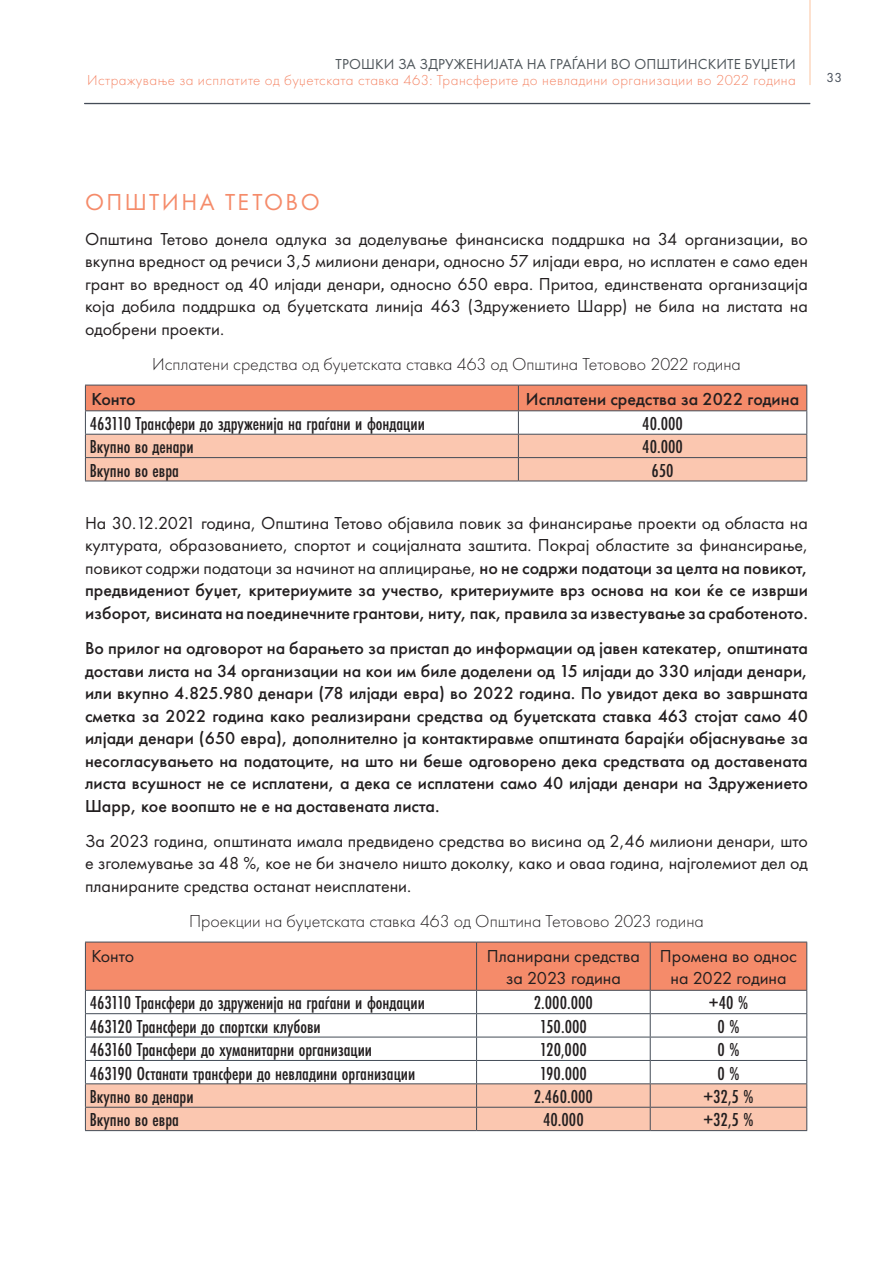
<style>
.page{position:relative;width:893px;height:1263px;background:#fff}
.page>*{position:absolute;margin:0;border:0;box-sizing:border-box;transform-origin:0 0}
.pod_naslovi{font:24px "Futura PT";letter-spacing:.1em;color:#f58b6a}
.t1{font:500 19.5px "Futura PT Cond";color:#231f20}
.t2{font:18px/22.5px "Futura PT";color:#231f20;text-align:justify}
.t3{font:500 18px/22.5px "Futura PT";color:#231f20;text-align:justify}
.t4{font:300 18px "Futura PT";color:#231f20}
.t5{font:300 15px "Futura PT";letter-spacing:.03em;color:#f58768}
.t6{font:15px "Futura PT";letter-spacing:.01em;color:#4e555a}
.t7{font:13.5px "Futura PT";color:#444c57}
.s1{font-family:"Cambria"}
.s2{font-weight:500}
</style>
<div class="page">
<hr style="left:809px;top:0;width:2px;height:85px;background:#fdd8c0">
<hr style="left:84px;top:103px;width:726px;height:1px;background:#444c57">
<hr style="left:85px;top:481px;width:433px;height:1px;background:#444c57">
<hr style="left:518px;top:481px;width:289px;height:1px;background:#444c57">
<svg style="left:85px;top:385px;width:722px;height:96px"></svg>
<hr style="left:85px;top:434px;width:433px;height:1px;background:#444c57">
<hr style="left:518px;top:434px;width:289px;height:1px;background:#444c57">
<svg style="left:85px;top:942px;width:722px;height:188px"></svg>
<hr style="left:85px;top:1107px;width:392px;height:1px;background:#444c57">
<hr style="left:477px;top:1107px;width:173px;height:1px;background:#444c57">
<hr style="left:650px;top:1107px;width:157px;height:1px;background:#444c57">
<hr style="left:85px;top:1130px;width:392px;height:1px;background:#444c57">
<hr style="left:477px;top:1130px;width:173px;height:1px;background:#444c57">
<hr style="left:650px;top:1130px;width:157px;height:1px;background:#444c57">
<p class="t6" style="left:336px;top:55px;width:462px">ТРОШКИ ЗА ЗДРУЖЕНИЈАТА НА ГРАЃАНИ ВО ОПШТИНСКИТЕ БУЏЕТИ</p>
<p class="t5" style="left:87px;top:72px;width:710px">Истражување за исплатите од буџетската ставка 463: Трансферите до невладини организации во 2022 година</p>
<p class="t7" style="left:826px;top:69px;width:17px">33</p>
<p class="pod_naslovi" style="left:85px;top:187px;width:236px">ОПШТИНА ТЕТОВО</p>
<p class="t2" style="left:85px;top:228px;width:724px">Општина Тетово донела одлука за доделување финансиска поддршка на 34 организации<span class="s1">,</span> во вкупна вредност од речиси 3,5 милиони денари<span class="s1">,</span> односно 57 илјади евра, но исплатен е само еден грант во вредност од 40 илјади денари<span class="s1">,</span> односно 650 евра. Притоа, единствената организација која добила поддршка од буџетската линија 463 (Здружението Шарр) не била на листата на одобрени проекти.</p>
<p class="t4" style="left:152px;top:354px;width:590px">Исплатени средства од буџетската ставка 463 од Општина Тетовово 2022 година</p>
<p class="t3" style="left:91px;top:388px;width:46px">Конто</p>
<p class="t3" style="left:526px;top:388px;width:275px">Исплатени средства за 2022 година</p>
<p class="t1" style="left:90px;top:412px;width:337px">463110 Трансфери до здруженија на граѓани и фондации</p>
<p class="t1" style="left:642px;top:412px;width:42px">40.000</p>
<p class="t1" style="left:90px;top:435px;width:105px">Вкупно во денари</p>
<p class="t1" style="left:642px;top:435px;width:42px">40.000</p>
<p class="t1" style="left:90px;top:459px;width:91px">Вкупно во евра</p>
<p class="t1" style="left:651px;top:459px;width:24px">650</p>
<p class="t2" style="left:85px;top:511px;width:724px">На 30.12.2021 година, Општина Тетово објавила повик за финансирање проекти од областа на културата, образованието, спортот и социјалната заштита. Покрај областите за финансирање, повикот содржи податоци за начинот на аплицирање, <span class="s2">но не содржи податоци за целта на повикот, предвидениот буџет, критериумите за учество, критериумите врз основа на кои ќе се изврши изборот, висината на поединечните грантови, ниту, пак, правила за известување за сработеното.</span></p>
<p class="t3" style="left:85px;top:637px;width:724px">Во прилог на одговорот на барањето за пристап до информации од јавен катекатер, општината достави листа на 34 организации на кои им биле доделени од 15 илјади до 330 илјади денари, или вкупно 4.825.980 денари (78 илјади евра) во 2022 година. По увидот дека во завршната сметка за 2022 година како реализирани средства од буџетската ставка 463 стојат само 40 илјади денари (650 евра), дополнително ја контактиравме општината барајќи објаснување за несогласувањето на податоците, на што ни беше одговорено дека средствата од доставената листа всушност не се исплатени, а дека се исплатени само 40 илјади денари на Здружението Шарр, кое воопшто не е на доставената листа.</p>
<p class="t2" style="left:85px;top:829px;width:724px">За 2023 година, општината имала предвидено средства во висина од 2,46 милиони денари, што е зголемување за 48 %, кое не би значело ништо доколку, како и оваа година, најголемиот дел од планираните средства останат неисплатени.</p>
<p class="t4" style="left:189px;top:911px;width:516px">Проекции на буџетската ставка 463 од Општина Тетовово 2023 година</p>
<p class="t2" style="left:91px;top:944px;width:44px">Конто</p>
<p class="t2" style="left:487px;top:944px;width:155px;text-align:center">Планирани средства за 2023 година</p>
<p class="t2" style="left:660px;top:944px;width:139px;text-align:center">Промена во однос на 2022 година</p>
<p class="t1" style="left:90px;top:991px;width:337px">463110 Трансфери до здруженија на граѓани и фондации</p>
<p class="t1" style="left:534px;top:991px;width:61px">2.000.000</p>
<p class="t1" style="left:709px;top:991px;width:41px">+40 %</p>
<p class="t1" style="left:90px;top:1015px;width:233px">463120 Трансфери до спортски клубови</p>
<p class="t1" style="left:540px;top:1015px;width:49px">150.000</p>
<p class="t1" style="left:717px;top:1015px;width:23px">0 %</p>
<p class="t1" style="left:90px;top:1038px;width:284px">463160 Трансфери до хуманитарни организации</p>
<p class="t1" style="left:540px;top:1038px;width:48px">120,000</p>
<p class="t1" style="left:717px;top:1038px;width:23px">0 %</p>
<p class="t1" style="left:90px;top:1062px;width:327px">463190 Останати трансфери до невладини организации</p>
<p class="t1" style="left:540px;top:1062px;width:48px">190.000</p>
<p class="t1" style="left:717px;top:1062px;width:23px">0 %</p>
<p class="t1" style="left:90px;top:1085px;width:105px">Вкупно во денари</p>
<p class="t1" style="left:534px;top:1085px;width:61px">2.460.000</p>
<p class="t1" style="left:703px;top:1085px;width:52px">+32,5 %</p>
<p class="t1" style="left:90px;top:1108px;width:91px">Вкупно во евра</p>
<p class="t1" style="left:543px;top:1108px;width:42px">40.000</p>
<p class="t1" style="left:703px;top:1108px;width:52px">+32,5 %</p>
</div>
